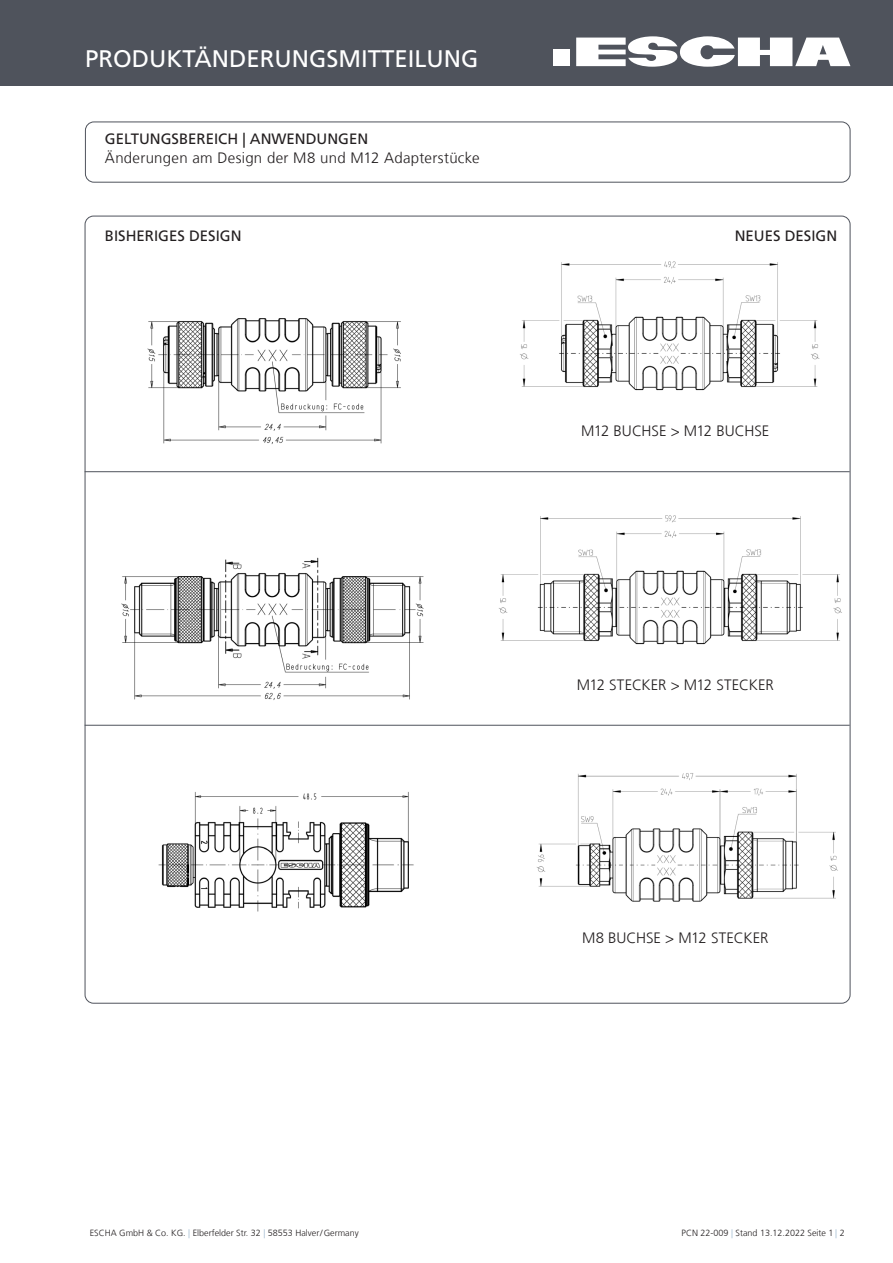
<style>
.page{position:relative;width:893px;height:1263px;background:#fff}
.page>*{position:absolute;margin:0;border:0;box-sizing:border-box;transform-origin:0 0}
.t1{font:24px "Frutiger LT Com";color:#fff}
.t2{font:300 15px "Frutiger LT Com";letter-spacing:.01em;color:#231f20}
.t3{font:15px "Frutiger LT Com";color:#231f20}
.t4{font:300 15px "Frutiger LT Com";letter-spacing:-.01em;color:#231f20}
.t5{font:300 9px "Frutiger LT Com";color:#231f20}
.s1{color:#99b4cd}
</style>
<div class="page">
<div style="left:0;top:0;width:893px;height:85px;background:#4f535c"></div>
<div style="left:553px;top:50px;width:16px;height:16px;background:#fff"></div>
<svg style="left:576px;top:36px;width:274px;height:31px"></svg>
<div style="left:85px;top:122px;width:765px;height:61px;border:1px solid #4f535c;border-radius:9px"></div>
<img style="left:147px;top:318px;width:254px;height:126px">
<img style="left:520px;top:255px;width:331px;height:198px">
<hr style="left:85px;top:725px;width:765px;height:1px;background:#4f535c">
<hr style="left:85px;top:471px;width:765px;height:1px;background:#4f535c">
<img style="left:121px;top:557px;width:303px;height:143px">
<img style="left:499px;top:508px;width:352px;height:198px">
<img style="left:158px;top:792px;width:256px;height:120px">
<img style="left:536px;top:762px;width:315px;height:198px">
<p class="t1" style="left:85px;top:44px;width:395px">PRODUKTÄNDERUNGSMITTEILUNG</p>
<p class="t3" style="left:105px;top:130px;width:265px">GELTUNGSBEREICH | ANWENDUNGEN</p>
<p class="t2" style="left:105px;top:149px;width:376px">Änderungen am Design der M8 und M12 Adapterstücke</p>
<p class="t3" style="left:105px;top:227px;width:138px">BISHERIGES DESIGN</p>
<p class="t3" style="left:735px;top:227px;width:104px">NEUES DESIGN</p>
<p class="t2" style="left:581px;top:422px;width:190px">M12 BUCHSE &gt; M12 BUCHSE</p>
<p class="t4" style="left:577px;top:676px;width:199px">M12 STECKER &gt; M12 STECKER</p>
<p class="t2" style="left:582px;top:929px;width:188px">M8 BUCHSE &gt; M12 STECKER</p>
<p class="t5" style="left:90px;top:1227px;width:271px">ESCHA GmbH &amp; Co. KG. <span class="s1">|</span> Elberfelder Str. 32 <span class="s1">|</span> 58553 Halver/Germany</p>
<p class="t5" style="left:681px;top:1227px;width:165px">PCN 22-009 <span class="s1">|</span> Stand 13.12.2022 Seite 1 <span class="s1">|</span> 2</p>
</div>
